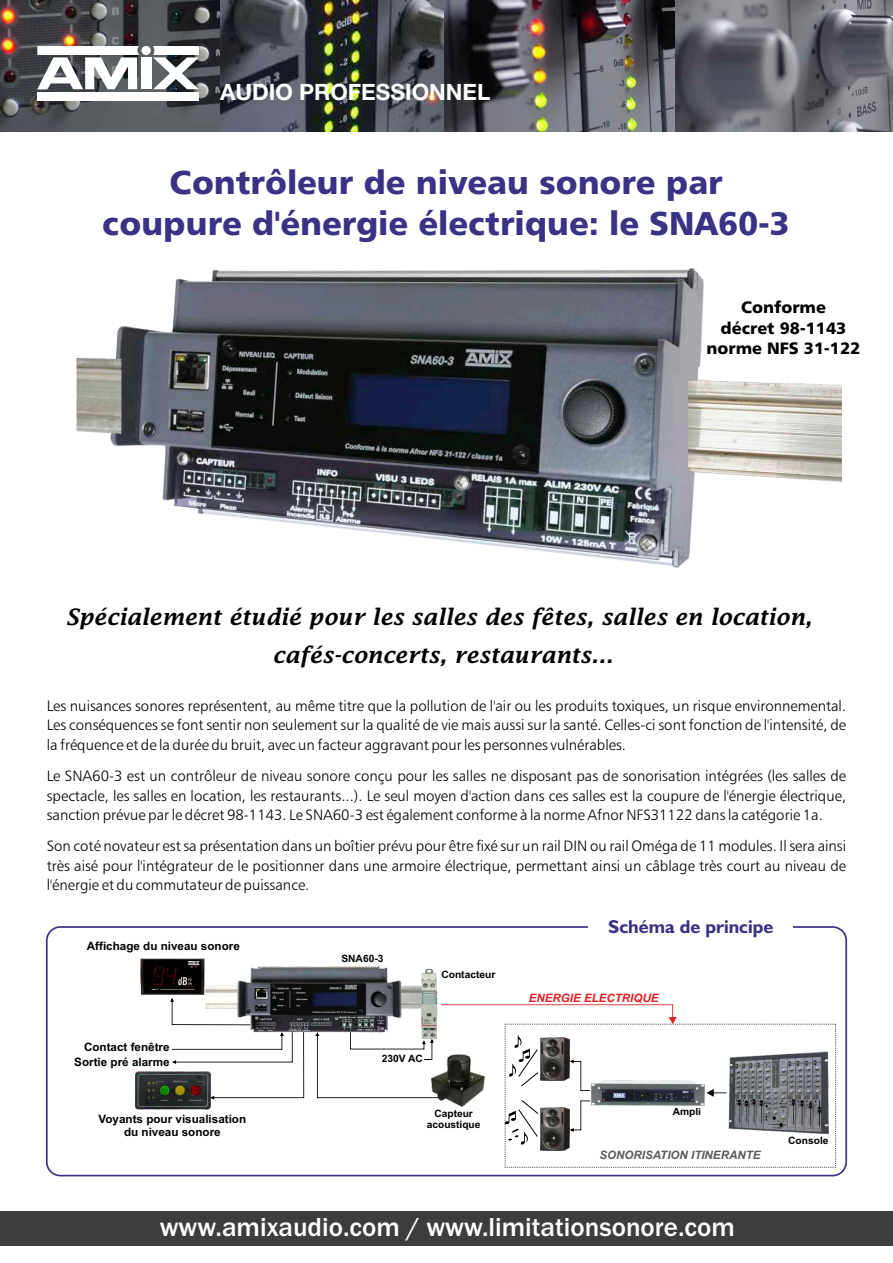
<style>
.page{position:relative;width:893px;height:1263px;background:#fff}
.page>*{position:absolute;margin:0;border:0;box-sizing:border-box;transform-origin:0 0}
.t1{font:33px/40.5px "Humanist 777 BT Black B";color:#393285;text-align:center}
.t2{font:500 27px "Franklin Gothic";color:#fff}
.t3{font:italic 600 22.5px/38.2px "Lucida Fax";color:#000;text-align:center}
.t4{font:700 22.5px "Helvetica Neue LT Std";color:#fff}
.t5{font:700 18.6px "Humanist 521 BT";color:#393285}
.t6{font:16.5px/20.2px "Humanist 777 BT Black B";color:#000;text-align:center}
.t7{font:15px/19.8px "Humanist 777 BT Light B";color:#000;text-align:justify}
.t8{font:700 11.55px/12.9px "Arial";color:#000;text-align:center}
.t9{font:italic 700 11.55px "Arial";color:#5b5b5b}
.t10{font:italic 700 11.55px "Arial";color:#e11e23}
.t11{font:700 10.2px/11.4px "Arial";color:#000;text-align:center}
</style>
<div class="page">
<div style="left:46px;top:926px;width:801px;height:250px;border:2px solid #393285;border-radius:14px"></div>
<div style="left:0;top:1211px;width:893px;height:34px;background:#3d3d3d"></div>
<img style="left:432px;top:1054px;width:53px;height:52px">
<img style="left:0;top:0;width:444px;height:132px">
<img style="left:444px;top:0;width:449px;height:132px">
<div style="left:141px;top:57px;width:10px;height:32px;background:#fff"></div>
<svg style="left:153px;top:46px;width:46px;height:43px"></svg>
<div style="left:37px;top:92px;width:162px;height:9px;background:#fff"></div>
<svg style="left:37px;top:46px;width:102px;height:43px"></svg>
<div style="left:141px;top:46px;width:10px;height:9px;background:#fff;border-radius:50%"></div>
<svg style="left:588px;top:926px;width:205px;height:3px"></svg>
<img style="left:540px;top:1038px;width:30px;height:43px">
<img style="left:540px;top:1108px;width:30px;height:43px">
<svg style="left:570px;top:1100px;width:20px;height:32px"></svg>
<svg style="left:570px;top:1059px;width:20px;height:32px"></svg>
<svg style="left:509px;top:1035px;width:30px;height:52px"></svg>
<svg style="left:507px;top:1100px;width:32px;height:44px"></svg>
<img style="left:728px;top:1052px;width:101px;height:81px">
<svg style="left:706px;top:1089px;width:21px;height:8px"></svg>
<img style="left:590px;top:1081px;width:115px;height:25px">
<img style="left:140px;top:958px;width:65px;height:37px">
<svg style="left:172px;top:1048px;width:132px;height:52px"></svg>
<img style="left:422px;top:969px;width:16px;height:63px">
<svg style="left:170px;top:998px;width:35px;height:27px"></svg>
<svg style="left:317px;top:1032px;width:121px;height:66px"></svg>
<svg style="left:441px;top:1004px;width:236px;height:20px"></svg>
<img style="left:77px;top:268px;width:765px;height:300px">
<img style="left:205px;top:973px;width:217px;height:84px">
<img style="left:136px;top:1071px;width:74px;height:38px">
<img style="left:233px;top:966px;width:170px;height:67px">
<h3 class="t4" style="left:220px;top:84px;width:272px">AUDIO PROFESSIONNEL</h3>
<h1 class="t1" style="left:102px;top:165px;width:689px">Contrôleur de niveau sonore par coupure d'énergie électrique: le SNA60-3</h1>
<p class="t6" style="left:706px;top:299px;width:155px">Conforme<br>décret 98-1143 norme NFS 31-122</p>
<h3 class="t3" style="left:66px;top:599px;width:748px">Spécialement étudié pour les salles des fêtes, salles en location, cafés-concerts, restaurants...</h3>
<p class="t7" style="left:47px;top:697px;width:801px">Les nuisances sonores représentent, au même titre que la pollution de l'air ou les produits toxiques, un risque environnemental.<br>Les conséquences se font sentir non seulement sur la qualité de vie mais aussi sur la santé. Celles-ci sont fonction de l'intensité, de la fréquence et de la durée du bruit, avec un facteur aggravant pour les personnes vulnérables.</p>
<p class="t7" style="left:47px;top:767px;width:801px">Le SNA60-3 est un contrôleur de niveau sonore conçu pour les salles ne disposant pas de sonorisation intégrées (les salles de spectacle, les salles en location, les restaurants...). Le seul moyen d'action dans ces salles est la coupure de l'énergie électrique, sanction prévue par le décret 98-1143. Le SNA60-3 est également conforme à la norme Afnor NFS31122 dans la catégorie 1a.</p>
<p class="t7" style="left:47px;top:837px;width:801px">Son coté novateur est sa présentation dans un boîtier prévu pour être fixé sur un rail DIN ou rail Oméga de 11 modules. Il sera ainsi très aisé pour l'intégrateur de le positionner dans une armoire électrique, permettant ainsi un câblage très court au niveau de l'énergie et du commutateur de puissance.</p>
<p class="t8" style="left:87px;top:940px;width:155px">Affichage du niveau sonore</p>
<p class="t11" style="left:341px;top:953px;width:44px">SNA60-3</p>
<p class="t11" style="left:441px;top:969px;width:56px">Contacteur</p>
<p class="t8" style="left:74px;top:1041px;width:97px;line-height:14.4px;text-align:right">Contact fenêtre<br>Sortie pré alarme</p>
<p class="t11" style="left:382px;top:1054px;width:43px">230V AC</p>
<p class="t8" style="left:99px;top:1113px;width:149px">Voyants pour visualisation du niveau sonore</p>
<p class="t11" style="left:427px;top:1109px;width:55px">Capteur acoustique</p>
<p class="t5" style="left:608px;top:919px;width:167px">Schéma de principe</p>
<p class="t10" style="left:529px;top:993px;width:131px">ENERGIE ELECTRIQUE</p>
<p class="t11" style="left:673px;top:1107px;width:30px">Ampli</p>
<p class="t9" style="left:599px;top:1151px;width:163px">SONORISATION ITINERANTE</p>
<p class="t11" style="left:788px;top:1135px;width:42px">Console</p>
<h2 class="t2" style="left:160px;top:1217px;width:577px">www.amixaudio.com / www.limitationsonore.com</h2>
</div>
